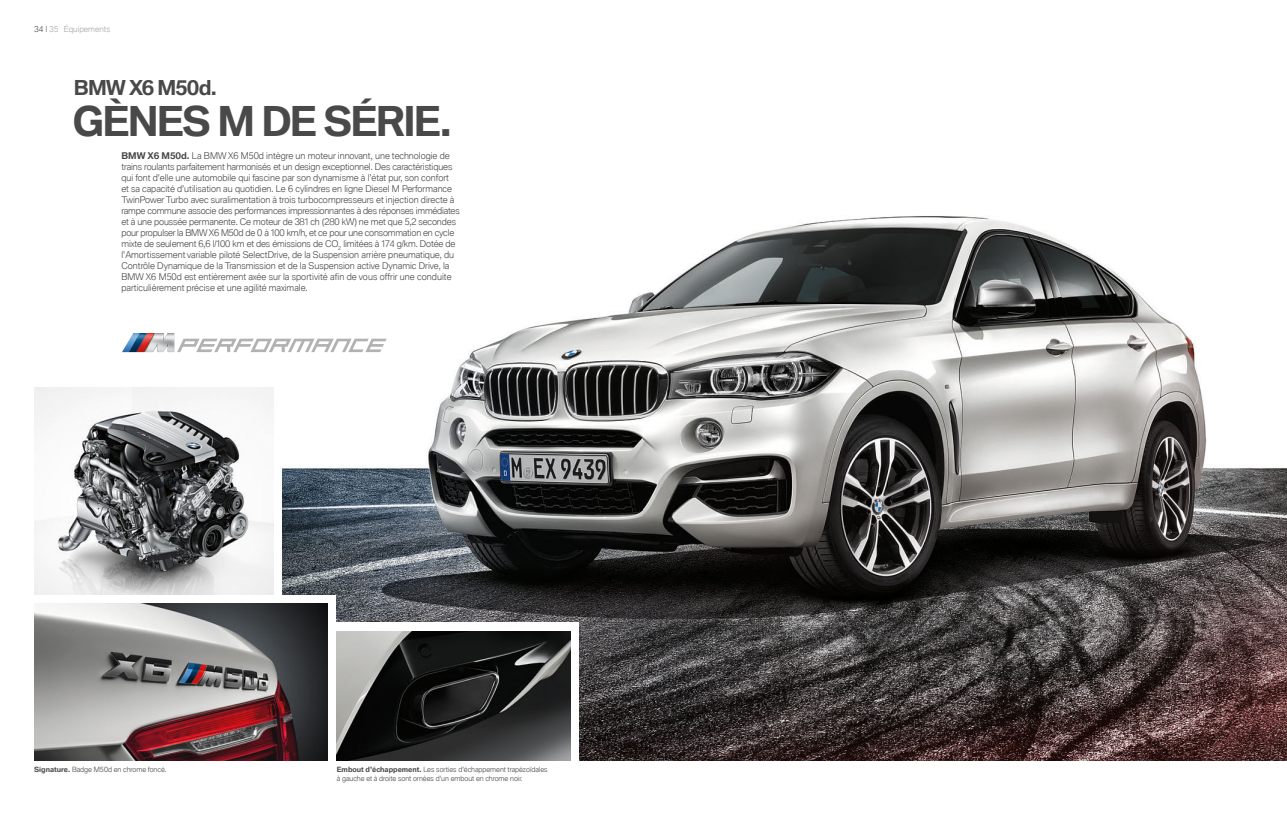
<style>
.page{position:relative;width:1287px;height:823px;background:#fff}
.page>*{position:absolute;margin:0;border:0;box-sizing:border-box;transform-origin:0 0}
.t1{font:700 40px "BMW Type Global Pro";letter-spacing:-.05em;color:#4a4949}
.t2{font:700 20px "BMW Type Global Pro";letter-spacing:-.045em;color:#4a4949}
.t3{font:300 9px/11px "BMW Type Global Pro";color:#4a4949}
.t4{font:300 8px "BMW Type Global Pro";color:#a8a7a7}
.t5{font:300 8px "BMW Type Global Pro";color:#4a4949}
.t6{font:300 7px/9px "BMW Type Global Pro";color:#4a4949}
.s1{color:#a8a7a7}
.s2{font-weight:700}
</style>
<div class="page">
<img style="left:172px;top:216px;width:1115px;height:544px">
<div style="left:0;top:594px;width:336px;height:228px;background:#fff"></div>
<div style="left:163px;top:622px;width:416px;height:200px;background:#fff"></div>
<div style="left:0;top:379px;width:282px;height:303px;background:#fff"></div>
<img style="left:337px;top:631px;width:234px;height:129px">
<img style="left:34px;top:603px;width:294px;height:157px">
<img style="left:34px;top:387px;width:239px;height:207px">
<img style="left:122px;top:333px;width:52px;height:19px">
<svg style="left:177px;top:338px;width:210px;height:14px"></svg>
<p class="t4" style="left:64px;top:23px;width:48px">Équipements</p>
<p class="t5" style="left:34px;top:23px;width:26px">34 | <span class="s1">35</span></p>
<h2 class="t2" style="left:74px;top:76px;width:144px">BMW X6 M50d.</h2>
<h1 class="t1" style="left:73px;top:99px;width:381px">GÈNES M DE SÉRIE.</h1>
<p class="t3" style="left:121px;top:151px;width:340px"><span class="s2">BMW X6 M50d.</span> La BMW X6 M50d intègre un moteur innovant, une technologie de trains roulants parfaitement harmonisés et un design exceptionnel. Des caractéristiques qui font d’elle une automobile qui fascine par son dynamisme à l’état pur, son confort<br>et sa capacité d’utilisation au quotidien. Le 6 cylindres en ligne Diesel M Performance TwinPower Turbo avec suralimentation à trois turbocompresseurs et injection directe à rampe commune associe des performances impressionnantes à des réponses immédiates et à une poussée permanente. Ce moteur de 381 ch (280 kW) ne met que 5,2 secondes pour propulser la BMW X6 M50d de 0 à 100 km/h, et ce pour une consommation en cycle mixte de seulement 6,6 l/100 km et des émissions de CO<sub>2</sub> limitées à 174 g/km. Dotée de l’Amortissement variable piloté SelectDrive, de la Suspension arrière pneumatique, du Contrôle Dynamique de la Transmission et de la Suspension active Dynamic Drive, la BMW X6 M50d est entièrement axée sur la sportivité afin de vous offrir une conduite particulièrement précise et une agilité maximale.</p>
<p class="t6" style="left:34px;top:764px;width:134px"><span class="s2">Signature.</span> Badge M50d en chrome foncé.</p>
<p class="t6" style="left:337px;top:764px;width:212px"><span class="s2">Embout d’échappement.</span> Les sorties d’échappement trapézoïdales à gauche et à droite sont ornées d’un embout en chrome noir.</p>
</div>
